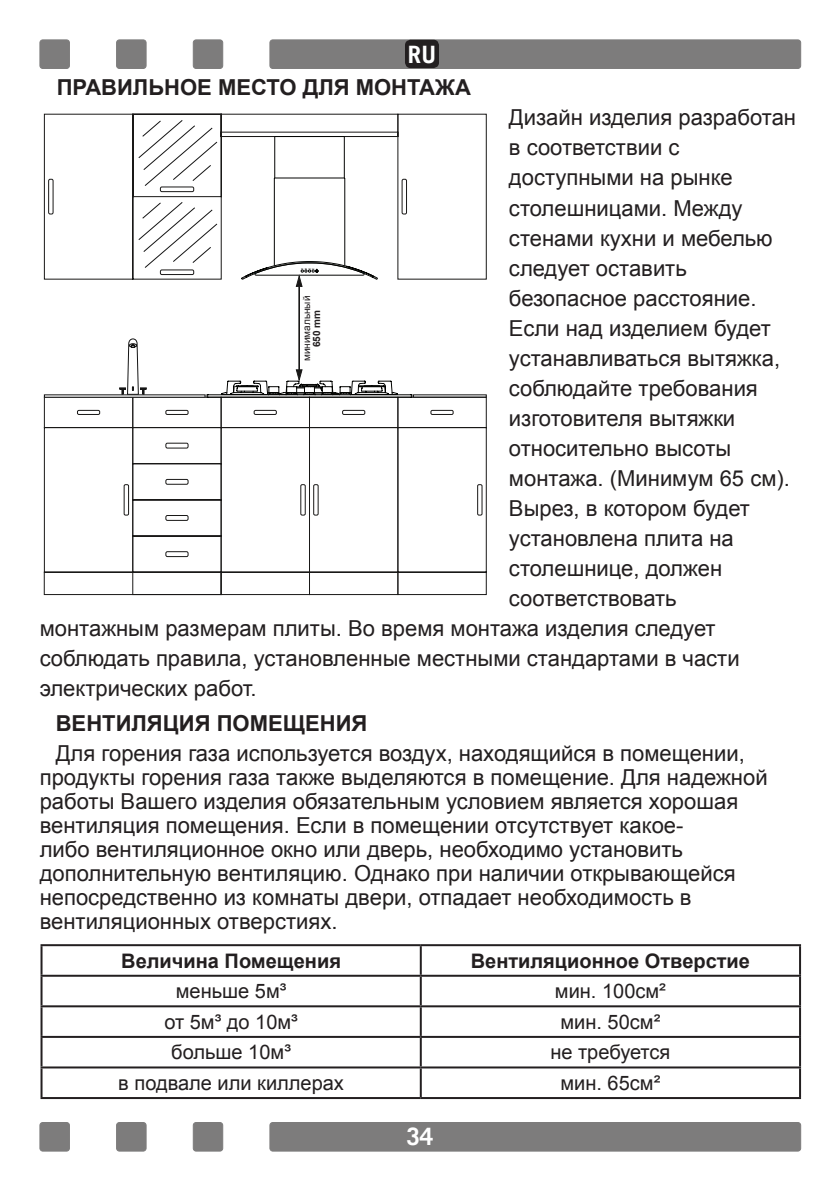
<style>
.page{position:relative;width:840px;height:1191px;background:#fff}
.page>*{position:absolute;margin:0;border:0;box-sizing:border-box;transform-origin:0 0}
.t1{font:700 24px "Trade Gothic";color:#fff}
.t2{font:22px/24px "Arial";color:#231f20}
.t3{font:700 22px "Arial";color:#231f20}
.t4{font:20px "Arial";color:#231f20}
.t5{font:700 20px "Arial";color:#231f20}
.t6{font:10px "Arial";color:#231f20}
.t7{font:700 10px "Arial";color:#231f20}
</style>
<div class="page">
<div style="left:270px;top:40px;width:530px;height:28px;background:#7d7c7c;border-radius:3px"></div>
<div style="left:269px;top:40px;width:531px;height:29px;border:1px solid #7d7c7c;border-radius:3px"></div>
<div style="left:40px;top:40px;width:29px;height:28px;background:#7d7c7c;border-radius:3px"></div>
<div style="left:40px;top:40px;width:30px;height:29px;border:1px solid #7d7c7c;border-radius:3px"></div>
<div style="left:193px;top:40px;width:29px;height:28px;background:#7d7c7c;border-radius:3px"></div>
<div style="left:193px;top:40px;width:30px;height:29px;border:1px solid #7d7c7c;border-radius:3px"></div>
<div style="left:116px;top:40px;width:30px;height:28px;background:#7d7c7c;border-radius:3px"></div>
<div style="left:116px;top:40px;width:30px;height:29px;border:1px solid #7d7c7c;border-radius:3px"></div>
<div style="left:270px;top:1122px;width:530px;height:29px;background:#7d7c7c;border-radius:3px"></div>
<div style="left:269px;top:1122px;width:531px;height:29px;border:1px solid #7d7c7c;border-radius:3px"></div>
<div style="left:40px;top:1122px;width:29px;height:29px;background:#7d7c7c;border-radius:3px"></div>
<div style="left:40px;top:1122px;width:30px;height:29px;border:1px solid #7d7c7c;border-radius:3px"></div>
<div style="left:193px;top:1122px;width:29px;height:29px;background:#7d7c7c;border-radius:3px"></div>
<div style="left:193px;top:1122px;width:30px;height:29px;border:1px solid #7d7c7c;border-radius:3px"></div>
<div style="left:116px;top:1122px;width:30px;height:29px;background:#7d7c7c;border-radius:3px"></div>
<div style="left:116px;top:1122px;width:30px;height:29px;border:1px solid #7d7c7c;border-radius:3px"></div>
<svg style="left:44px;top:114px;width:442px;height:481px"></svg>
<hr style="left:274px;top:178px;width:1px;height:88px;background:#040503">
<hr style="left:274px;top:178px;width:70px;height:1px;background:#040503">
<hr style="left:344px;top:178px;width:1px;height:88px;background:#040503">
<hr style="left:274px;top:136px;width:70px;height:1px;background:#040503">
<hr style="left:344px;top:136px;width:1px;height:42px;background:#040503">
<hr style="left:274px;top:136px;width:1px;height:42px;background:#040503">
<svg style="left:138px;top:120px;width:80px;height:148px"></svg>
<hr style="left:44px;top:394px;width:161px;height:3px;background:#fff">
<div style="left:77px;top:410px;width:23px;height:5px;border:1px solid #191817"></div>
<svg style="left:241px;top:259px;width:137px;height:28px"></svg>
<hr style="left:299px;top:287px;width:1px;height:83px;background:#191817">
<svg style="left:119px;top:338px;width:293px;height:257px"></svg>
<svg style="left:397px;top:114px;width:89px;height:166px"></svg>
<hr style="left:40px;top:944px;width:380px;height:2px;background:#231f20">
<hr style="left:40px;top:946px;width:2px;height:28px;background:#231f20">
<hr style="left:420px;top:944px;width:380px;height:2px;background:#231f20">
<hr style="left:419px;top:946px;width:2px;height:28px;background:#231f20">
<hr style="left:798px;top:946px;width:2px;height:28px;background:#231f20">
<hr style="left:40px;top:974px;width:380px;height:2px;background:#231f20">
<hr style="left:40px;top:976px;width:2px;height:29px;background:#231f20">
<hr style="left:420px;top:974px;width:380px;height:2px;background:#231f20">
<hr style="left:419px;top:976px;width:2px;height:29px;background:#231f20">
<hr style="left:798px;top:976px;width:2px;height:29px;background:#231f20">
<hr style="left:40px;top:1005px;width:380px;height:2px;background:#231f20">
<hr style="left:40px;top:1007px;width:2px;height:29px;background:#231f20">
<hr style="left:420px;top:1005px;width:380px;height:2px;background:#231f20">
<hr style="left:419px;top:1007px;width:2px;height:29px;background:#231f20">
<hr style="left:798px;top:1007px;width:2px;height:29px;background:#231f20">
<hr style="left:40px;top:1036px;width:380px;height:2px;background:#231f20">
<hr style="left:40px;top:1038px;width:2px;height:28px;background:#231f20">
<hr style="left:420px;top:1036px;width:380px;height:2px;background:#231f20">
<hr style="left:419px;top:1038px;width:2px;height:28px;background:#231f20">
<hr style="left:798px;top:1038px;width:2px;height:28px;background:#231f20">
<hr style="left:40px;top:1066px;width:380px;height:2px;background:#231f20">
<hr style="left:40px;top:1068px;width:2px;height:29px;background:#231f20">
<hr style="left:420px;top:1066px;width:380px;height:2px;background:#231f20">
<hr style="left:419px;top:1068px;width:2px;height:29px;background:#231f20">
<hr style="left:798px;top:1068px;width:2px;height:29px;background:#231f20">
<hr style="left:40px;top:1097px;width:380px;height:2px;background:#231f20">
<hr style="left:420px;top:1097px;width:380px;height:2px;background:#231f20">
<div style="left:405px;top:40px;width:34px;height:28px;background:#231f20;border-radius:6px"></div>
<p class="t1" style="left:408px;top:39px;width:30px">RU</p>
<p class="t3" style="left:57px;top:73px;width:415px">ПРАВИЛЬНОЕ МЕСТО ДЛЯ МОНТАЖА</p>
<p class="t2" style="left:508px;top:106px;width:288px">Дизайн изделия разработан</p>
<p class="t2" style="left:508px;top:136px;width:172px">в соответствии с</p>
<p class="t2" style="left:508px;top:166px;width:225px">доступными на рынке</p>
<p class="t2" style="left:508px;top:196px;width:235px">столешницами. Между</p>
<p class="t2" style="left:508px;top:226px;width:265px">стенами кухни и мебелью</p>
<p class="t2" style="left:508px;top:256px;width:179px">следует оставить</p>
<p class="t2" style="left:508px;top:286px;width:249px">безопасное расстояние.</p>
<p class="t2" style="left:508px;top:316px;width:263px">Если над изделием будет</p>
<p class="t2" style="left:508px;top:346px;width:272px">устанавливаться вытяжка,</p>
<p class="t2" style="left:508px;top:376px;width:250px">соблюдайте требования</p>
<p class="t2" style="left:508px;top:406px;width:228px">изготовителя вытяжки</p>
<p class="t2" style="left:508px;top:436px;width:224px">относительно высоты</p>
<p class="t2" style="left:508px;top:466px;width:282px">монтажа. (Минимум 65 см).</p>
<p class="t2" style="left:508px;top:496px;width:242px">Вырез, в котором будет</p>
<p class="t2" style="left:508px;top:526px;width:226px">установлена плита на</p>
<p class="t2" style="left:508px;top:556px;width:215px">столешнице, должен</p>
<p class="t2" style="left:508px;top:586px;width:169px">соответствовать</p>
<p class="t2" style="left:40px;top:616px;width:677px">монтажным размерам плиты. Во время монтажа изделия следует</p>
<p class="t2" style="left:40px;top:646px;width:701px">соблюдать правила, установленные местными стандартами в части</p>
<p class="t2" style="left:40px;top:676px;width:218px">электрических работ.</p>
<p class="t3" style="left:56px;top:708px;width:313px">ВЕНТИЛЯЦИЯ ПОМЕЩЕНИЯ</p>
<p class="t2" style="left:40px;top:741px;width:729px;text-indent:16px">Для горения газа используется воздух, находящийся в помещении, продукты горения газа также выделяются в помещение. Для надежной работы Вашего изделия обязательным условием является хорошая вентиляция помещения. Если в помещении отсутствует какое-<br>либо вентиляционное окно или дверь, необходимо установить дополнительную вентиляцию. Однако при наличии открывающейся непосредственно из комнаты двери, отпадает необходимость в вентиляционных отверстиях.</p>
<p class="t6" style="left:300px;top:361px;width:67px;rotate:-90deg">минимальный</p>
<p class="t7" style="left:310px;top:347px;width:39px;rotate:-90deg">650 mm</p>
<p class="t5" style="left:121px;top:947px;width:221px">Величина Помещения</p>
<p class="t5" style="left:470px;top:947px;width:281px">Вентиляционное Отверстие</p>
<p class="t4" style="left:176px;top:978px;width:112px">меньше 5м³</p>
<p class="t4" style="left:554px;top:978px;width:112px">мин. 100см²</p>
<p class="t4" style="left:164px;top:1008px;width:135px">от 5м³ до 10м³</p>
<p class="t4" style="left:560px;top:1008px;width:101px">мин. 50см²</p>
<p class="t4" style="left:171px;top:1039px;width:121px">больше 10м³</p>
<p class="t4" style="left:550px;top:1039px;width:121px">не требуется</p>
<p class="t4" style="left:118px;top:1070px;width:227px">в подвале или киллерах</p>
<p class="t4" style="left:560px;top:1070px;width:101px">мин. 65cм²</p>
<p class="t1" style="left:406px;top:1122px;width:28px">34</p>
</div>
